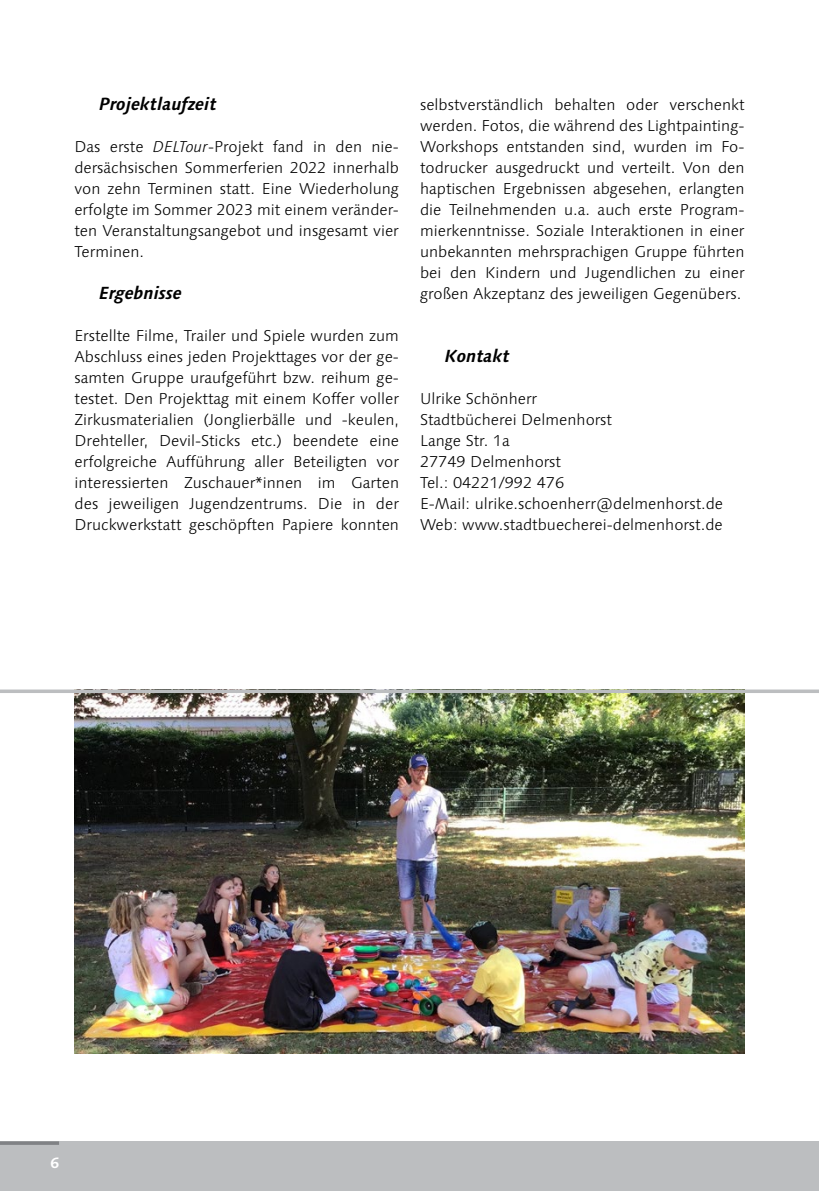
<style>
.page{position:relative;width:819px;height:1191px;background:#fff}
.page>*{position:absolute;margin:0;border:0;box-sizing:border-box;transform-origin:0 0}
.t1{font:italic 700 17.5px "Linotype Syntax";color:#000}
.t2{font:300 15.75px/21px "Linotype Syntax";color:#000;text-align:justify}
.t3{font:700 14.88px "Linotype Syntax";color:#fff}
.s1{font-style:italic}
</style>
<div class="page">
<div style="left:0;top:1141px;width:819px;height:50px;background:#bcbec0"></div>
<hr style="left:0;top:1141px;width:59px;height:3px;background:#808285">
<img style="left:74px;top:693px;width:670px;height:360px">
<svg style="left:0;top:689px;width:819px;height:4px;background:#b3b6b4"></svg>
<p class="t1" style="left:99px;top:94px;width:119px">Projektlaufzeit</p>
<p class="t2" style="left:74px;top:136px;width:326px">Das erste <span class="s1">DELTour</span>-Projekt fand in den nie&shy;dersächsischen Sommerferien 2022 innerhalb von zehn Terminen statt. Eine Wiederholung erfolgte im Sommer 2023 mit einem veränder&shy;ten Veranstaltungsangebot und insgesamt vier Terminen.</p>
<p class="t1" style="left:99px;top:283px;width:84px">Ergebnisse</p>
<p class="t2" style="left:74px;top:325px;width:326px">Erstellte Filme, Trailer und Spiele wurden zum Abschluss eines jeden Projekttages vor der ge&shy;samten Gruppe uraufgeführt bzw. reihum ge&shy;testet. Den Projekttag mit einem Koffer voller Zirkusmaterialien (Jonglierbälle und -keulen, Drehteller, Devil-Sticks etc.) beendete eine erfolgreiche Aufführung aller Beteiligten vor interessierten Zuschauer*innen im Garten des jeweiligen Jugendzentrums. Die in der Druckwerkstatt geschöpften Papiere konnten</p>
<p class="t2" style="left:420px;top:94px;width:326px">selbstverständlich behalten oder verschenkt werden. Fotos, die während des Lightpainting-Workshops entstanden sind, wurden im Fo&shy;todrucker ausgedruckt und verteilt. Von den haptischen Ergebnissen abgesehen, erlangten die Teilnehmenden u.a. auch erste Program&shy;mierkenntnisse. Soziale Interaktionen in einer unbekannten mehrsprachigen Gruppe führten bei den Kindern und Jugendlichen zu einer großen Akzeptanz des jeweiligen Gegenübers.</p>
<p class="t1" style="left:445px;top:346px;width:67px">Kontakt</p>
<p class="t2" style="left:420px;top:388px;width:305px;text-align:left">Ulrike Schönherr<br>Stadtbücherei Delmenhorst<br>Lange Str. 1a<br>27749 Delmenhorst<br>Tel.: 04221/992 476<br>E-Mail: ulrike.schoenherr@delmenhorst.de<br>Web: www.stadtbuecherei-delmenhorst.de</p>
<p class="t3" style="left:50px;top:1153px;width:10px">6</p>
</div>
